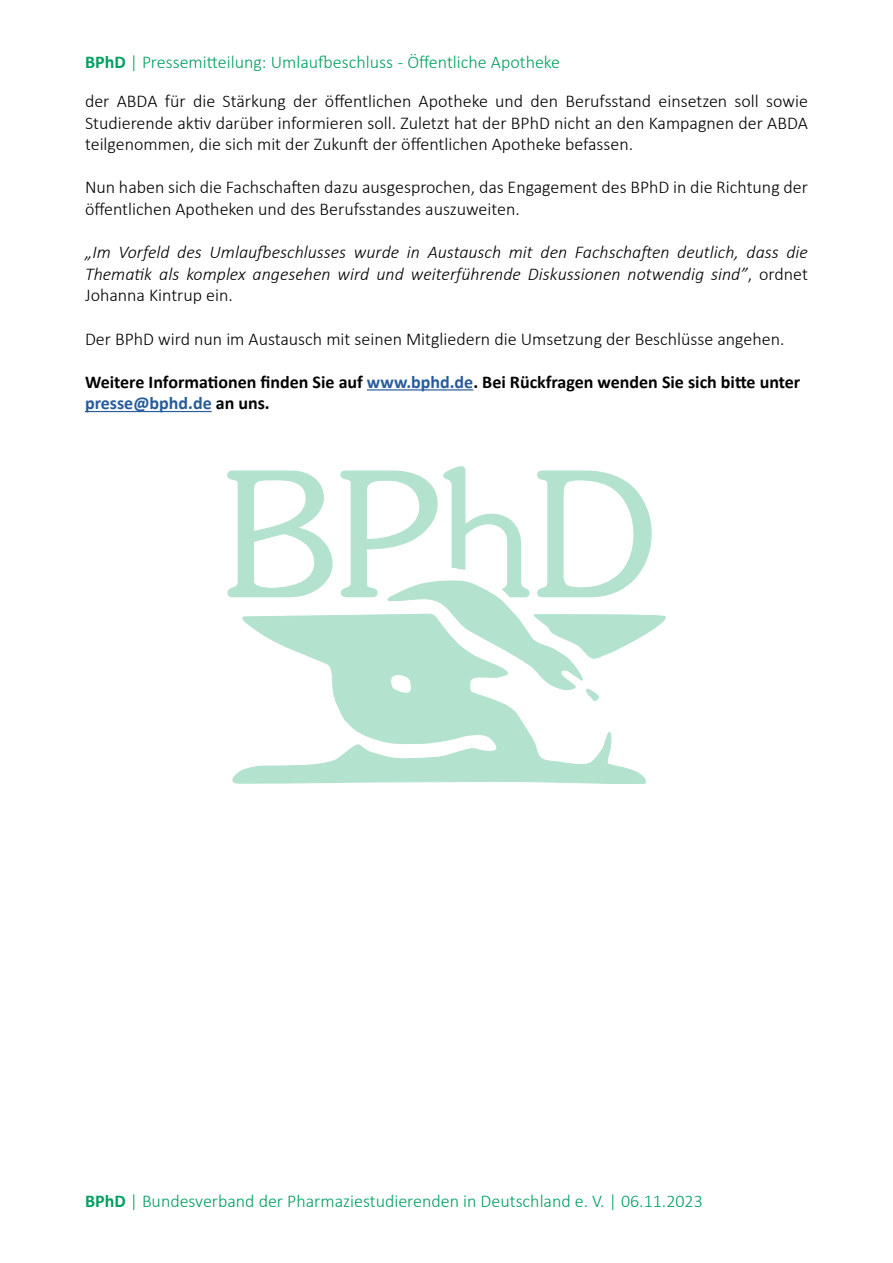
<style>
.page{position:relative;width:893px;height:1263px;background:#fff}
.page>*{position:absolute;margin:0;border:0;box-sizing:border-box;transform-origin:0 0}
.t1{font:300 18px/21.6px "Calibri";color:#000}
.t2{font:italic 300 18px/21.6px "Calibri";color:#000;text-align:justify}
.t3{font:700 18px/21.6px "Calibri";color:#020203}
.t4{font:300 18px "Calibri";color:#009f5f}
.s1{font-weight:700;color:#009f5f}
.s2{color:#009f5f}
.s3{font-style:normal}
.s4{color:#275b9b}
.s5{font-weight:700}
</style>
<div class="page">
<svg style="left:232px;top:614px;width:414px;height:170px"></svg>
<svg style="left:227px;top:466px;width:425px;height:132px"></svg>
<svg style="left:387px;top:579px;width:279px;height:122px"></svg>
<hr style="left:367px;top:389px;width:106px;height:1px;background:#275b9b">
<hr style="left:85px;top:411px;width:127px;height:1px;background:#275b9b">
<p class="t1" style="left:85px;top:42px;width:724px;line-height:39.6px"><span class="s1">BPhD</span> <span class="s2">| Pressemitteilung: Umlaufbeschluss - Öffentliche Apotheke<br></span>der ABDA für die Stärkung der öffentlichen Apotheke und den Berufsstand einsetzen soll sowie</p>
<p class="t1" style="left:85px;top:112px;width:724px">Studierende aktiv darüber informieren soll. Zuletzt hat der BPhD nicht an den Kampagnen der ABDA teilgenommen, die sich mit der Zukunft der öffentlichen Apotheke befassen.</p>
<p class="t1" style="left:85px;top:176px;width:724px">Nun haben sich die Fachschaften dazu ausgesprochen, das Engagement des BPhD in die Richtung der öffentlichen Apotheken und des Berufsstandes auszuweiten.</p>
<p class="t2" style="left:85px;top:241px;width:724px">„Im Vorfeld des Umlaufbeschlusses wurde in Austausch mit den Fachschaften deutlich, dass die Thematik als komplex angesehen wird und weiterführende Diskussionen notwendig sind”<span class="s3">, ordnet Johanna Kintrup ein.</span></p>
<p class="t1" style="left:85px;top:328px;width:701px">Der BPhD wird nun im Austausch mit seinen Mitgliedern die Umsetzung der Beschlüsse angehen.</p>
<p class="t3" style="left:85px;top:371px;width:717px">Weitere Informationen finden Sie auf <span class="s4">www.bphd.de</span>. Bei Rückfragen wenden Sie sich bitte unter <span class="s4">presse@bphd.de</span> an uns.</p>
<p class="t4" style="left:85px;top:1190px;width:619px"><span class="s5">BPhD</span> | Bundesverband der Pharmaziestudierenden in Deutschland e. V. | 06.11.2023</p>
</div>
